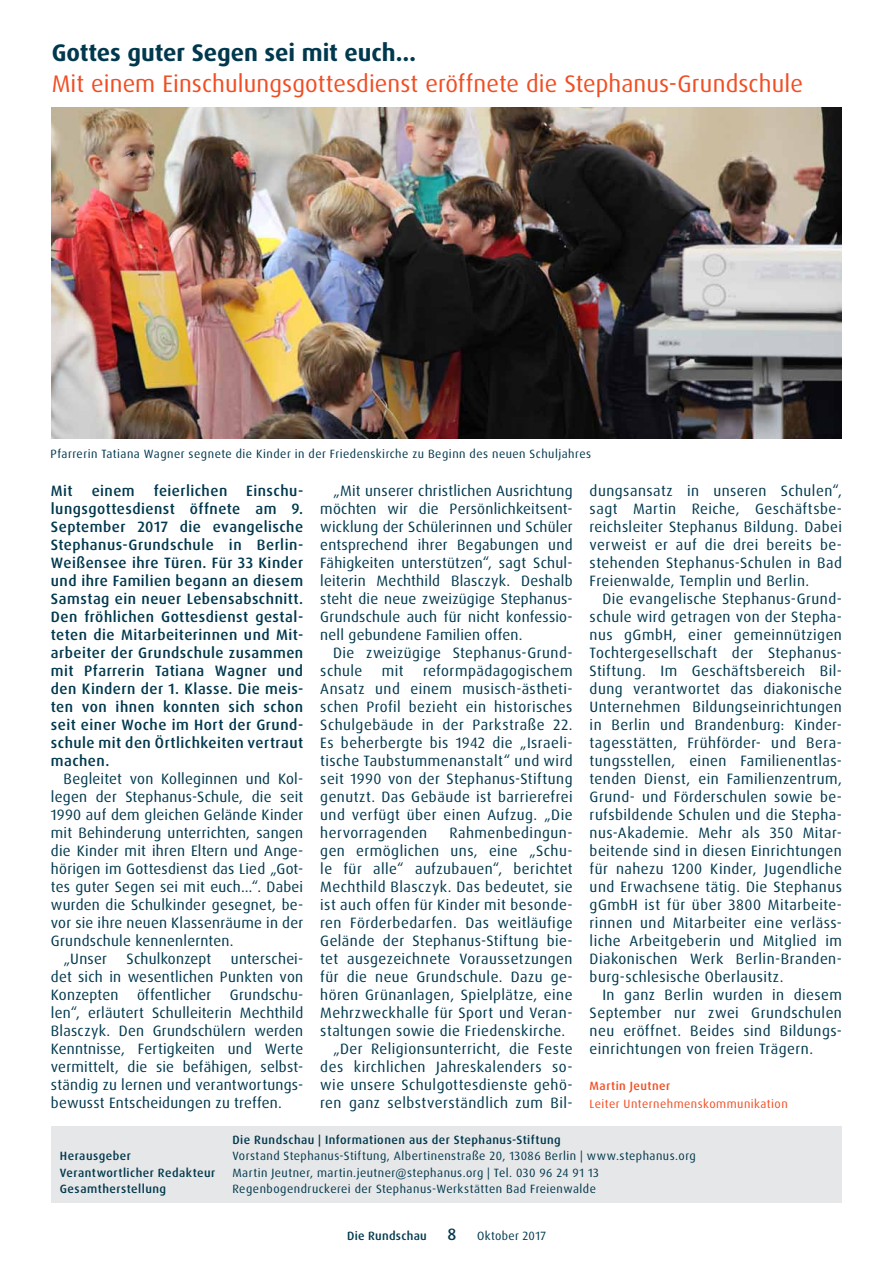
<style>
.page{position:relative;width:893px;height:1263px;background:#fff}
.page>*{position:absolute;margin:0;border:0;box-sizing:border-box;transform-origin:0 0}
.t1{font:24px "Dax OT";letter-spacing:.005em;color:#f04e23}
.t2{font:700 24px "Dax OT";color:#00384d}
.t3{font:15px/18px "Dax OT";letter-spacing:.03em;color:#00384d;text-align:justify}
.t4{font:500 15px/18px "Dax OT";letter-spacing:.03em;color:#00384d;text-align:justify}
.t5{font:12px "Dax OT";letter-spacing:.04em;color:#00384d}
.t6{font:500 12px "Dax OT";letter-spacing:.04em;color:#00384d}
.t7{font:12px "Dax OT";letter-spacing:.04em;color:#f04e23}
.t8{font:500 12px "Dax OT";letter-spacing:.04em;color:#f04e23}
.s1{font-size:16.5px}
.s2{font-weight:400}
</style>
<div class="page">
<div style="left:51px;top:1126px;width:791px;height:76px;background:#e6e7e8"></div>
<img style="left:51px;top:107px;width:790px;height:331px">
<h1 class="t2" style="left:52px;top:37px;width:366px">Gottes guter Segen sei mit euch…</h1>
<h1 class="t1" style="left:52px;top:69px;width:753px">Mit einem Einschulungsgottesdienst eröffnete die Stephanus-Grundschule</h1>
<p class="t5" style="left:50px;top:446px;width:542px">Pfarrerin Tatiana Wagner segnete die Kinder in der Friedenskirche zu Beginn des neuen Schuljahres</p>
<p class="t4" style="left:51px;top:482px;width:23px">Mit</p>
<p class="t4" style="left:92px;top:482px;width:45px">einem</p>
<p class="t4" style="left:154px;top:482px;width:75px">feierlichen</p>
<p class="t4" style="left:51px;top:482px;width:254px;text-indent:195px">Einschu&shy;lungsgottesdienst öffnete am 9.<br>September 2017 die evangelische Stephanus-Grundschule in Berlin-Weißensee ihre Türen. Für 33 Kinder und ihre Familien begann an diesem Samstag ein neuer Lebensabschnitt.<br>Den fröhlichen Gottesdienst gestal&shy;teten die Mitarbeiterinnen und Mit&shy;arbeiter der Grundschule zusammen mit Pfarrerin Tatiana Wagner und den Kindern der 1. Klasse. Die meis&shy;ten von ihnen konnten sich schon seit einer Woche im Hort der Grund&shy;schule mit den Örtlichkeiten vertraut machen.</p>
<p class="t3" style="left:64px;top:770px;width:241px">Begleitet von Kolleginnen und Kol-</p>
<p class="t3" style="left:51px;top:788px;width:254px">legen der Stephanus-Schule, die seit</p>
<p class="t3" style="left:51px;top:806px;width:254px">1990 auf dem gleichen Gelände Kinder</p>
<p class="t3" style="left:51px;top:824px;width:254px">mit Behinderung unterrichten, sangen</p>
<p class="t3" style="left:51px;top:842px;width:254px">die Kinder mit ihren Eltern und Ange-</p>
<p class="t3" style="left:51px;top:860px;width:254px">hörigen im Gottesdienst das Lied „Got-</p>
<p class="t3" style="left:51px;top:878px;width:254px">tes guter Segen sei mit euch…“. Dabei</p>
<p class="t3" style="left:51px;top:896px;width:254px">wurden die Schulkinder gesegnet, be-</p>
<p class="t3" style="left:51px;top:914px;width:254px">vor sie ihre neuen Klassenräume in der</p>
<p class="t3" style="left:51px;top:932px;width:184px">Grundschule kennenlernten.</p>
<p class="t3" style="left:64px;top:950px;width:45px">„Unser</p>
<p class="t3" style="left:126px;top:950px;width:86px">Schulkonzept</p>
<p class="t3" style="left:51px;top:950px;width:254px;text-indent:180px">unterschei&shy;det sich in wesentlichen Punkten von Konzepten öffentlicher Grundschu&shy;len“, erläutert Schulleiterin Mechthild Blasczyk. Den Grundschülern werden Kenntnisse, Fertigkeiten und Werte vermittelt, die sie befähigen, selbst&shy;ständig zu lernen und verantwortungs&shy;bewusst Entscheidungen zu treffen.</p>
<p class="t3" style="left:320px;top:482px;width:254px;text-indent:13px">„Mit unserer christlichen Ausrichtung möchten wir die Persönlichkeitsent&shy;wicklung der Schülerinnen und Schüler entsprechend ihrer Begabungen und Fähigkeiten unterstützen“, sagt Schul&shy;leiterin Mechthild Blasczyk. Deshalb steht die neue zweizügige Stephanus-Grundschule auch für nicht konfessio&shy;nell gebundene Familien offen.</p>
<p class="t3" style="left:320px;top:644px;width:254px;text-indent:13px">Die zweizügige Stephanus-Grund&shy;schule</p>
<p class="t3" style="left:320px;top:662px;width:254px;text-indent:103px">reformpädagogischem Ansatz und einem musisch-ästheti&shy;schen Profil bezieht ein historisches Schulgebäude in der Parkstraße 22.<br>Es beherbergte bis 1942 die „Israeli&shy;tische Taubstummenanstalt“ und wird seit 1990 von der Stephanus-Stiftung genutzt. Das Gebäude ist barrierefrei und verfügt über einen Aufzug. „Die hervorragenden</p>
<p class="t3" style="left:382px;top:662px;width:23px">mit</p>
<p class="t3" style="left:450px;top:824px;width:124px">Rahmenbedingun-</p>
<p class="t3" style="left:320px;top:842px;width:254px">gen ermöglichen uns, eine „Schu-</p>
<p class="t3" style="left:320px;top:860px;width:254px">le für alle“ aufzubauen“, berichtet</p>
<p class="t3" style="left:320px;top:878px;width:254px">Mechthild Blasczyk. Das bedeutet, sie</p>
<p class="t3" style="left:320px;top:896px;width:254px">ist auch offen für Kinder mit besonde-</p>
<p class="t3" style="left:320px;top:914px;width:254px">ren Förderbedarfen. Das weitläufige</p>
<p class="t3" style="left:320px;top:932px;width:254px">Gelände der Stephanus-Stiftung bie-</p>
<p class="t3" style="left:320px;top:950px;width:254px">tet ausgezeichnete Voraussetzungen</p>
<p class="t3" style="left:320px;top:968px;width:254px">für die neue Grundschule. Dazu ge-</p>
<p class="t3" style="left:320px;top:986px;width:254px">hören Grünanlagen, Spielplätze, eine</p>
<p class="t3" style="left:320px;top:1004px;width:254px">Mehrzweckhalle für Sport und Veran-</p>
<p class="t3" style="left:320px;top:1022px;width:247px">staltungen sowie die Friedenskirche.</p>
<p class="t3" style="left:333px;top:1040px;width:241px">„Der Religionsunterricht, die Feste</p>
<p class="t3" style="left:320px;top:1058px;width:254px">des kirchlichen Jahreskalenders so-</p>
<p class="t3" style="left:320px;top:1076px;width:254px">wie unsere Schulgottesdienste gehö-</p>
<p class="t3" style="left:320px;top:1094px;width:254px">ren ganz selbstverständlich zum Bil-</p>
<p class="t6" style="left:232px;top:1132px;width:330px">Die Rundschau | Informationen aus der Stephanus-Stiftung</p>
<p class="t3" style="left:590px;top:482px;width:254px">dungsansatz in unseren Schulen“, sagt Martin Reiche, Geschäftsbe&shy;reichsleiter Stephanus Bildung. Dabei verweist er auf die drei bereits be&shy;stehenden Stephanus-Schulen in Bad Freienwalde, Templin und Berlin.</p>
<p class="t3" style="left:590px;top:590px;width:254px;text-indent:13px">Die evangelische Stephanus-Grund&shy;schule wird getragen von der Stepha&shy;nus gGmbH, einer gemeinnützigen Tochtergesellschaft der Stephanus-Stiftung. Im Geschäftsbereich Bil&shy;dung verantwortet das diakonische Unternehmen Bildungseinrichtungen in Berlin und Brandenburg: Kinder&shy;tagesstätten, Frühförder- und Bera&shy;tungsstellen, einen Familienentlas&shy;tenden Dienst, ein Familienzentrum, Grund- und Förderschulen sowie be&shy;rufsbildende Schulen und die Stepha&shy;nus-Akademie. Mehr als 350 Mitar&shy;beitende sind in diesen Einrichtungen für nahezu 1200 Kinder, Jugendliche und Erwachsene tätig. Die Stephanus gGmbH ist für über 3800 Mitarbeite&shy;rinnen und Mitarbeiter eine verläss&shy;liche Arbeitgeberin und Mitglied im Diakonischen Werk Berlin-Branden&shy;burg-schlesische Oberlausitz.</p>
<p class="t3" style="left:590px;top:986px;width:254px;text-indent:13px">In ganz Berlin wurden in diesem September nur zwei Grundschulen neu eröffnet. Beides sind Bildungs&shy;einrichtungen von freien Trägern.</p>
<p class="t8" style="left:590px;top:1078px;width:82px">Martin Jeutner</p>
<p class="t7" style="left:590px;top:1096px;width:200px">Leiter Unternehmenskommunikation</p>
<p class="t6" style="left:60px;top:1148px;width:73px">Herausgeber</p>
<p class="t5" style="left:232px;top:1148px;width:465px">Vorstand Stephanus-Stiftung, Albertinenstraße 20, 13086 Berlin | www.stephanus.org</p>
<p class="t6" style="left:60px;top:1165px;width:157px">Verantwortlicher Redakteur</p>
<p class="t5" style="left:232px;top:1165px;width:368px">Martin Jeutner, martin.jeutner@stephanus.org | Tel. 030 96 24 91 13</p>
<p class="t6" style="left:60px;top:1181px;width:108px">Gesamtherstellung</p>
<p class="t5" style="left:232px;top:1181px;width:365px">Regenbogendruckerei der Stephanus-Werkstätten Bad Freienwalde</p>
<p class="t6" style="left:347px;top:1228px;width:200px">Die Rundschau <span class="s1">8</span> <span class="s2">Oktober 2017</span></p>
</div>
